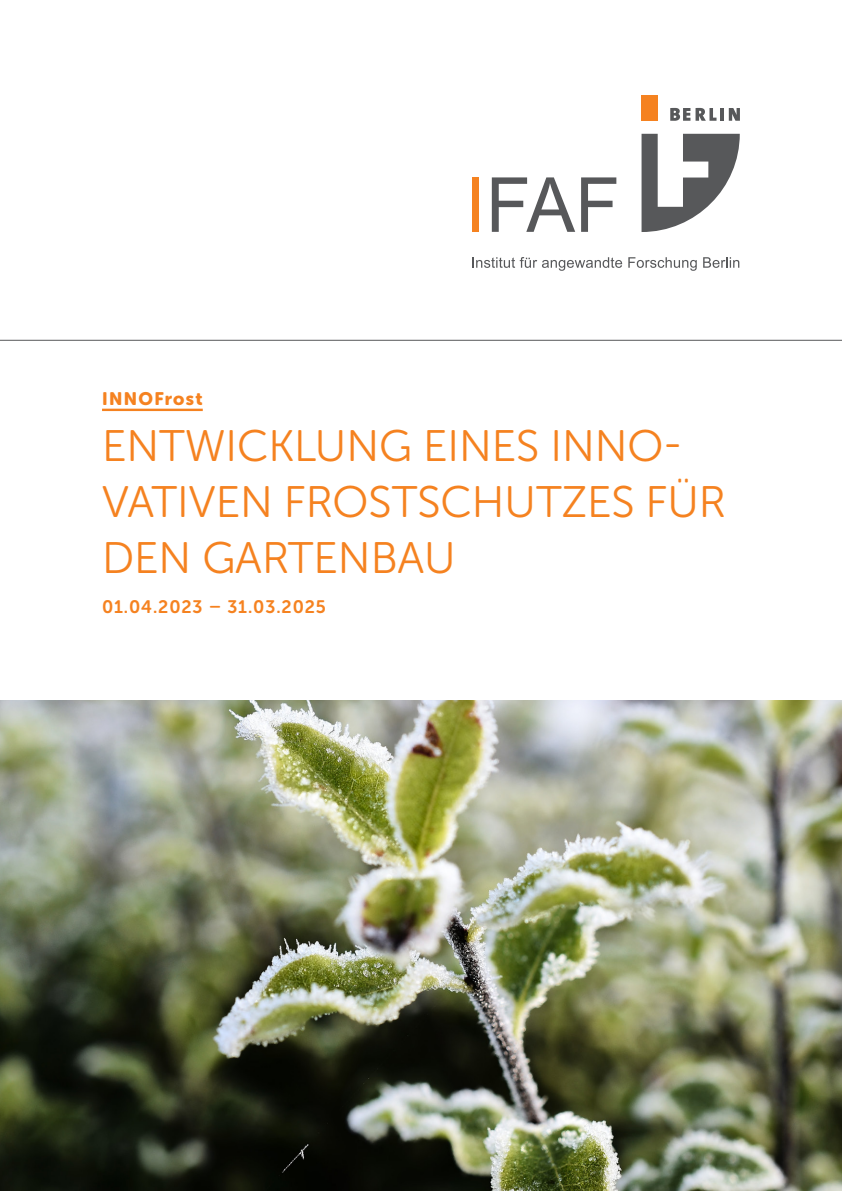
<style>
.page{position:relative;width:842px;height:1191px;background:#fff}
.page>*{position:absolute;margin:0;border:0;box-sizing:border-box;transform-origin:0 0}
.titel{font:44px/56px "Museo Sans Rounded 300";color:#f58220}
.titel_laufzeit{font:18px "Museo Sans Rounded 700";letter-spacing:.05em;color:#f58220}
.titel_acronym{font:18px "Museo Sans Rounded 900";letter-spacing:.075em;color:#f58220}
</style>
<div class="page">
<hr style="left:0;top:340px;width:842px;height:1px;background:#57585a">
<svg style="left:641px;top:134px;width:99px;height:98px"></svg>
<div style="left:642px;top:95px;width:16px;height:26px;background:#f58220"></div>
<svg style="left:670px;top:108px;width:46px;height:13px"></svg>
<hr style="left:720px;top:108px;width:4px;height:13px;background:#57585a">
<svg style="left:729px;top:108px;width:11px;height:13px"></svg>
<div style="left:472px;top:177px;width:7px;height:55px;background:#f58220"></div>
<svg style="left:492px;top:177px;width:83px;height:55px"></svg>
<svg style="left:581px;top:177px;width:35px;height:55px"></svg>
<svg style="left:472px;top:257px;width:150px;height:14px"></svg>
<svg style="left:628px;top:257px;width:69px;height:14px"></svg>
<svg style="left:703px;top:257px;width:36px;height:11px"></svg>
<img style="left:0;top:700px;width:842px;height:491px">
<hr style="left:102px;top:409px;width:101px;height:2px;background:#f58220">
<p class="titel_acronym" style="left:102px;top:388px;width:102px">INNOFrost</p>
<p class="titel" style="left:102px;top:418px;width:625px">ENTWICKLUNG EINES INNO-<br>VATIVEN FROSTSCHUTZES FÜR<br>DEN GARTENBAU</p>
<p class="titel_laufzeit" style="left:102px;top:596px;width:225px">01.04.2023 – 31.03.2025</p>
</div>
